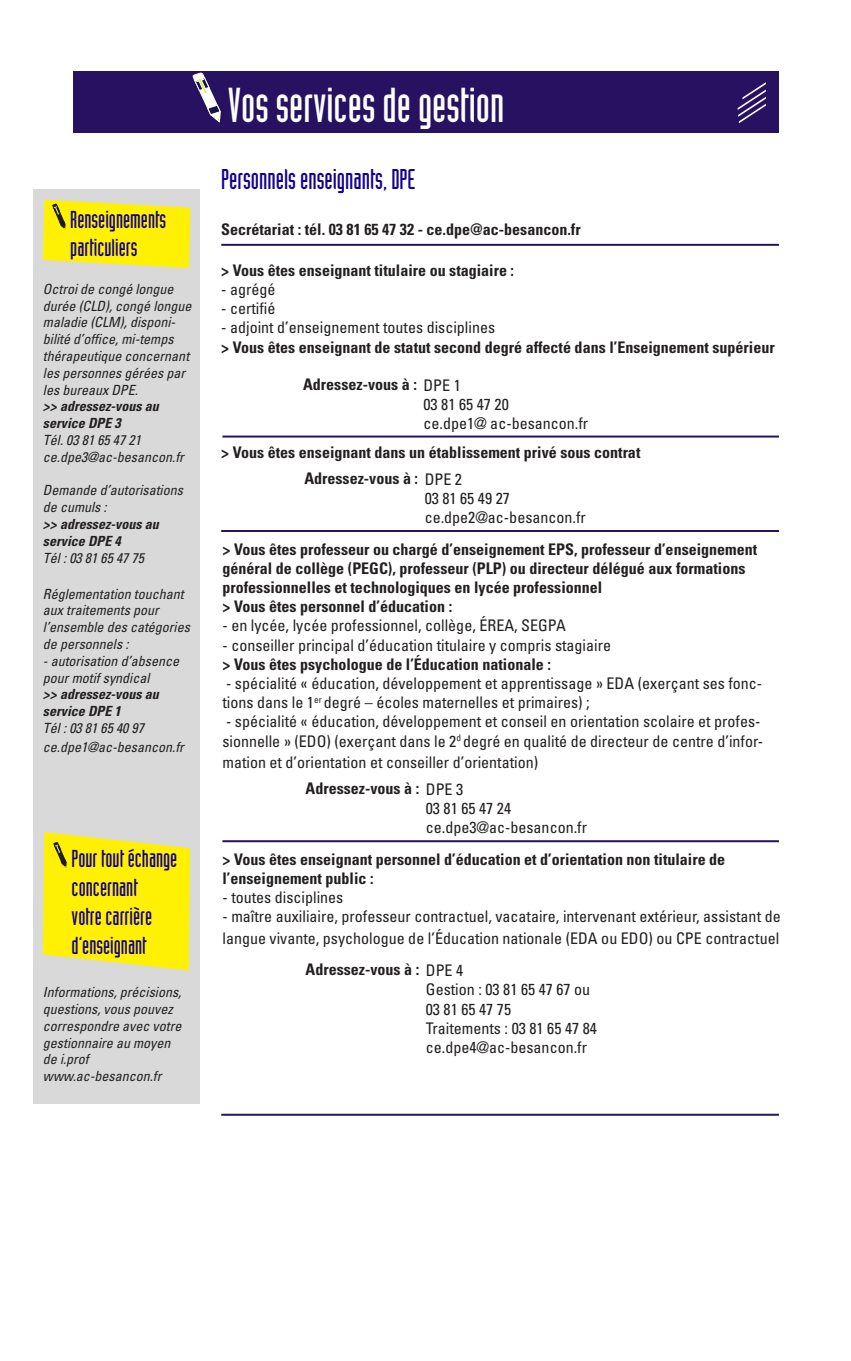
<style>
.page{position:relative;width:851px;height:1361px;background:#fff}
.page>*{position:absolute;margin:0;border:0;box-sizing:border-box;transform-origin:0 0}
.t1{font:48px "Industria Solid";color:#fff}
.t2{font:28px "Industria Solid";color:#14008f}
.t3{font:24px "Industria Solid";color:#14008f}
.t4{font:condensed 16px/19.2px "Univers";color:#231f20}
.t5{font:700 condensed 16px/19.2px "Univers";color:#231f20}
.t6{font:italic condensed 14px/16.8px "Univers";color:#231f20}
.t7{font:italic 700 condensed 14px/16.8px "Univers";color:#231f20}
.s1{font-weight:400}
</style>
<div class="page">
<hr style="left:221px;top:244px;width:557px;height:2px;background:#261261">
<hr style="left:222px;top:435px;width:556px;height:2px;background:#261261">
<hr style="left:221px;top:530px;width:557px;height:2px;background:#261261">
<hr style="left:222px;top:840px;width:556px;height:2px;background:#261261">
<hr style="left:221px;top:1113px;width:557px;height:2px;background:#261261">
<div style="left:33px;top:189px;width:166px;height:914px;background:#d9d9d9"></div>
<svg style="left:43px;top:200px;width:147px;height:68px;background:#f7eb1b"></svg>
<svg style="left:43px;top:832px;width:147px;height:138px;background:#f9ec1b"></svg>
<div style="left:74px;top:71px;width:704px;height:61px;background:#261261"></div>
<svg style="left:192px;top:72px;width:29px;height:50px"></svg>
<svg style="left:737px;top:83px;width:28px;height:40px"></svg>
<p class="t3" style="left:70px;top:206px;width:97px">Renseignements</p>
<p class="t3" style="left:70px;top:235px;width:69px">particuliers</p>
<p class="t6" style="left:43px;top:280px;width:150px">Octroi de congé longue durée (CLD), congé longue maladie (CLM), disponi&shy;bilité d’office, mi-temps thérapeutique concernant les personnes gérées par les bureaux DPE.</p>
<p class="t7" style="left:43px;top:398px;width:117px">&gt;&gt; adressez-vous au service DPE 3</p>
<p class="t6" style="left:43px;top:431px;width:99px">Tél. 03 81 65 47 21</p>
<p class="t6" style="left:43px;top:448px;width:142px">ce.dpe3@ac-besancon.fr</p>
<p class="t6" style="left:43px;top:482px;width:141px">Demande d’autorisations de cumuls :</p>
<p class="t7" style="left:43px;top:515px;width:117px">&gt;&gt; adressez-vous au service DPE 4</p>
<p class="t6" style="left:43px;top:549px;width:103px">Tél : 03 81 65 47 75</p>
<p class="t6" style="left:43px;top:585px;width:148px">Réglementation touchant aux traitements pour l’ensemble des catégories de personnels :</p>
<p class="t6" style="left:43px;top:652px;width:138px">- autorisation d’absence pour motif syndical</p>
<p class="t7" style="left:43px;top:686px;width:117px">&gt;&gt; adressez-vous au service DPE 1</p>
<p class="t6" style="left:43px;top:719px;width:103px">Tél : 03 81 65 40 97</p>
<p class="t6" style="left:43px;top:738px;width:142px">ce.dpe1@ac-besancon.fr</p>
<p class="t3" style="left:72px;top:845px;width:107px">Pour tout échange</p>
<p class="t3" style="left:72px;top:874px;width:68px">concernant</p>
<p class="t3" style="left:72px;top:903px;width:82px">votre carrière</p>
<p class="t3" style="left:72px;top:932px;width:77px">d’enseignant</p>
<p class="t6" style="left:43px;top:983px;width:140px">Informations, précisions, questions, vous pouvez correspondre avec votre gestionnaire au moyen de i.prof</p>
<p class="t6" style="left:43px;top:1067px;width:120px">www.ac-besancon.fr</p>
<p class="t1" style="left:228px;top:79px;width:278px">Vos services de gestion</p>
<p class="t2" style="left:221px;top:164px;width:195px">Personnels enseignants, DPE</p>
<p class="t5" style="left:221px;top:220px;width:361px">Secrétariat : tél. 03 81 65 47 32 - ce.dpe@ac-besancon.fr</p>
<p class="t5" style="left:221px;top:260px;width:294px">&gt; Vous êtes enseignant titulaire ou stagiaire :</p>
<p class="t4" style="left:221px;top:279px;width:56px">- agrégé</p>
<p class="t4" style="left:221px;top:298px;width:56px">- certifié</p>
<p class="t4" style="left:221px;top:318px;width:275px">- adjoint d’enseignement toutes disciplines</p>
<p class="t5" style="left:221px;top:337px;width:555px">&gt; Vous êtes enseignant de statut second degré affecté dans l’Enseignement supérieur</p>
<p class="t5" style="left:303px;top:374px;width:159px">Adressez-vous à : <span class="s1">DPE 1</span></p>
<p class="t4" style="left:423px;top:394px;width:87px">03 81 65 47 20</p>
<p class="t4" style="left:423px;top:413px;width:166px">ce.dpe1@ ac-besancon.fr</p>
<p class="t5" style="left:221px;top:442px;width:420px">&gt; Vous êtes enseignant dans un établissement privé sous contrat</p>
<p class="t5" style="left:304px;top:468px;width:159px">Adressez-vous à : <span class="s1">DPE 2</span></p>
<p class="t4" style="left:424px;top:488px;width:87px">03 81 65 49 27</p>
<p class="t4" style="left:424px;top:507px;width:163px">ce.dpe2@ac-besancon.fr</p>
<p class="t5" style="left:222px;top:539px;width:536px">&gt; Vous êtes professeur ou chargé d’enseignement EPS, professeur d’enseignement général de collège (PEGC), professeur (PLP) ou directeur délégué aux formations professionnelles et technologiques en lycée professionnel</p>
<p class="t5" style="left:222px;top:596px;width:231px">&gt; Vous êtes personnel d’éducation :</p>
<p class="t4" style="left:222px;top:616px;width:345px">- en lycée, lycée professionnel, collège, ÉREA, SEGPA</p>
<p class="t4" style="left:222px;top:635px;width:390px">- conseiller principal d’éducation titulaire y compris stagiaire</p>
<p class="t5" style="left:222px;top:654px;width:330px">&gt; Vous êtes psychologue de l’Éducation nationale :</p>
<p class="t4" style="left:222px;top:673px;width:541px">- spécialité « éducation, développement et apprentissage » EDA (exerçant ses fonc&shy;tions dans le 1<sup>er</sup> degré – écoles maternelles et primaires) ;</p>
<p class="t4" style="left:222px;top:712px;width:542px">- spécialité « éducation, développement et conseil en orientation scolaire et profes&shy;sionnelle » (EDO) (exerçant dans le 2<sup>d</sup> degré en qualité de directeur de centre d’infor-</p>
<p class="t4" style="left:222px;top:752px;width:317px">mation et d’orientation et conseiller d’orientation)</p>
<p class="t5" style="left:305px;top:779px;width:159px">Adressez-vous à : <span class="s1">DPE 3</span></p>
<p class="t4" style="left:426px;top:798px;width:87px">03 81 65 47 24</p>
<p class="t4" style="left:426px;top:817px;width:163px">ce.dpe3@ac-besancon.fr</p>
<p class="t5" style="left:222px;top:849px;width:504px">&gt; Vous êtes enseignant personnel d’éducation et d’orientation non titulaire de</p>
<p class="t5" style="left:222px;top:868px;width:153px">l’enseignement public :</p>
<p class="t4" style="left:222px;top:887px;width:122px">- toutes disciplines</p>
<p class="t4" style="left:222px;top:905px;width:559px;line-height:21.6px">- maître auxiliaire, professeur contractuel, vacataire, intervenant extérieur, assistant de langue vivante, psychologue de l’Éducation nationale (EDA ou EDO) ou CPE contractuel</p>
<p class="t5" style="left:305px;top:960px;width:159px">Adressez-vous à : <span class="s1">DPE 4</span></p>
<p class="t4" style="left:426px;top:979px;width:166px">Gestion : 03 81 65 47 67 ou</p>
<p class="t4" style="left:426px;top:999px;width:87px">03 81 65 47 75</p>
<p class="t4" style="left:426px;top:1018px;width:173px">Traitements : 03 81 65 47 84</p>
<p class="t4" style="left:426px;top:1037px;width:163px">ce.dpe4@ac-besancon.fr</p>
</div>
